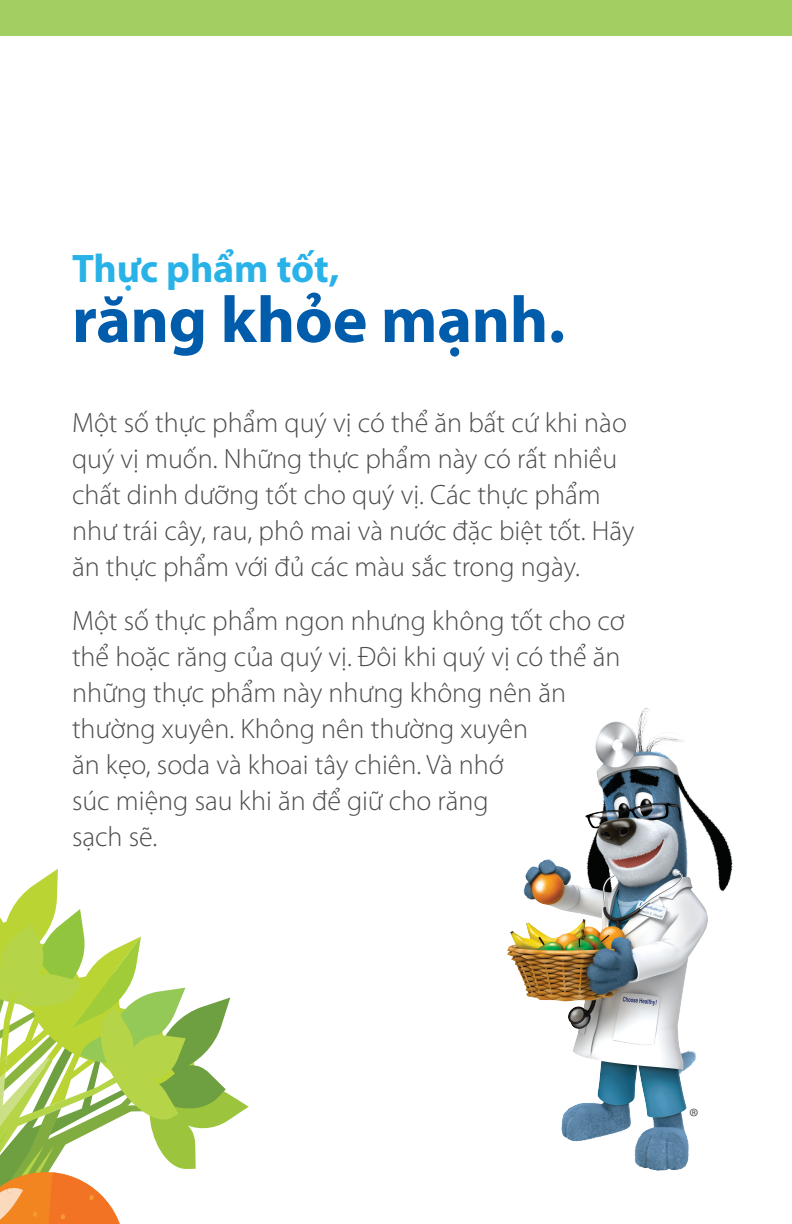
<style>
.page{position:relative;width:792px;height:1224px;background:#fff}
.page>*{position:absolute;margin:0;border:0;box-sizing:border-box;transform-origin:0 0}
.t1{font:700 66px "Myriad Pro";letter-spacing:-.01em;color:#015dac}
.t2{font:700 40px "Myriad Pro";letter-spacing:-.005em;color:#29b2e7}
.t3{font:300 28px/36px "Myriad Pro";color:#4c4c4c}
.t4{font:300 24px "Myriad Pro";color:#4c4c4c}
</style>
<div class="page">
<div style="left:0;top:0;width:792px;height:36px;background:#a2cf62"></div>
<svg style="left:0;top:869px;width:249px;height:355px"></svg>
<img style="left:506px;top:708px;width:227px;height:463px">
<p class="t2" style="left:72px;top:242px;width:269px">Thực phẩm tốt,</p>
<p class="t1" style="left:72px;top:277px;width:495px">răng khỏe mạnh.</p>
<p class="t3" style="left:72px;top:404px;width:564px">Một số thực phẩm quý vị có thể ăn bất cứ khi nào quý vị muốn. Những thực phẩm này có rất nhiều chất dinh dưỡng tốt cho quý vị. Các thực phẩm như trái cây, rau, phô mai và nước đặc biệt tốt. Hãy ăn thực phẩm với đủ các màu sắc trong ngày.</p>
<p class="t3" style="left:72px;top:602px;width:554px">Một số thực phẩm ngon nhưng không tốt cho cơ thể hoặc răng của quý vị. Đôi khi quý vị có thể ăn những thực phẩm này nhưng không nên ăn thường xuyên. Không nên thường xuyên<br>ăn kẹo, soda và khoai tây chiên. Và nhớ<br>súc miệng sau khi ăn để giữ cho răng<br>sạch sẽ.</p>
<p class="t4" style="left:689px;top:1102px;width:11px">®</p>
</div>
